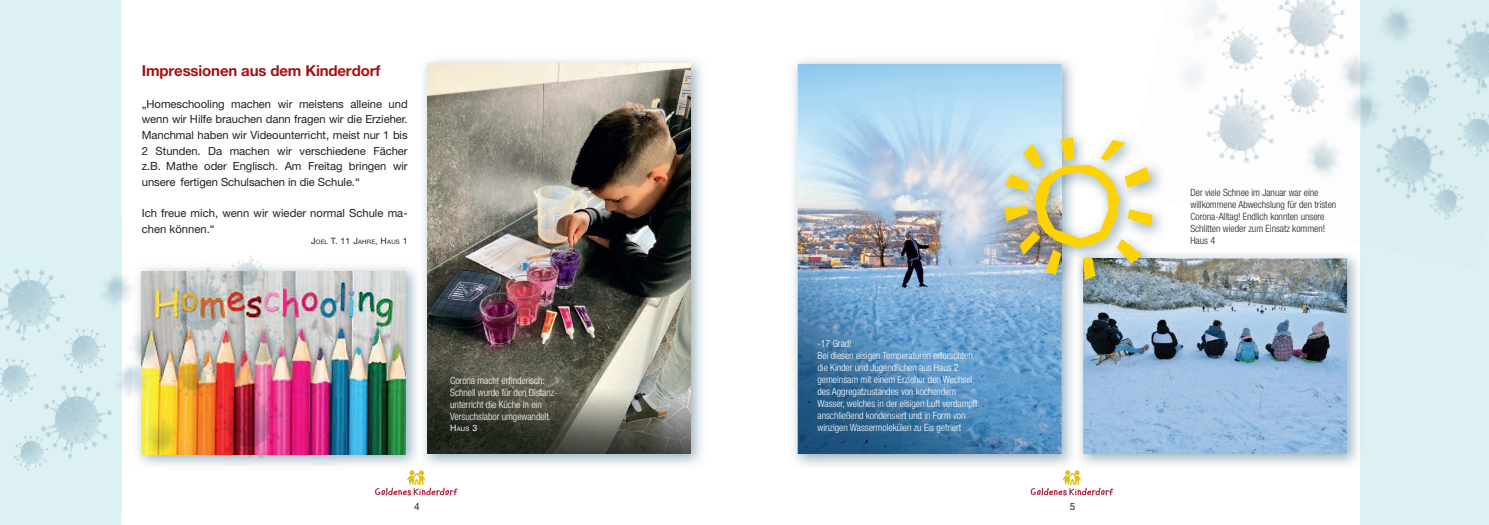
<style>
.page{position:relative;width:1489px;height:525px;background:#fff}
.page>*{position:absolute;margin:0;border:0;box-sizing:border-box;transform-origin:0 0}
.t1{font:700 15px "Helvetica Neue LT Std";letter-spacing:-.01em;color:#a21217}
.t2{font:11.25px/15.5px "Helvetica Neue LT Std";letter-spacing:-.005em;color:#231f20;text-align:justify}
.t3{font:300 condensed 10px/12px "Helvetica Neue LT Std";letter-spacing:-.005em;color:#fff}
.t4{font:300 condensed 10px/12px "Helvetica Neue LT Std";letter-spacing:-.005em;color:#231f20}
.t5{font:10px "Helvetica Neue LT Std";color:#231f20}
.t6{font:6.12px "Helvetica Neue LT Std";letter-spacing:.035em;color:#231f20}
.t7{font:6.12px "Helvetica Neue LT Std";color:#fff}
.s1{font-size:8.75px}
</style>
<div class="page">
<svg style="left:375px;top:470px;width:82px;height:25px"></svg>
<svg style="left:1030px;top:470px;width:83px;height:25px"></svg>
<div style="left:1360px;top:0;width:128px;height:524px;background:#ddf1f3"></div>
<img style="left:422px;top:344px;width:282px;height:121px">
<img style="left:427px;top:64px;width:264px;height:389px">
<img style="left:1079px;top:254px;width:280px;height:211px">
<img style="left:1082px;top:258px;width:264px;height:196px">
<img style="left:793px;top:59px;width:280px;height:37px">
<img style="left:1061px;top:96px;width:12px;height:33px">
<img style="left:1036px;top:294px;width:37px;height:172px">
<img style="left:797px;top:64px;width:264px;height:390px">
<img style="left:346px;top:267px;width:71px;height:199px">
<img style="left:169px;top:271px;width:237px;height:183px">
<div style="left:0;top:0;width:121px;height:524px;background:#ddf1f3"></div>
<img style="left:1248px;top:0;width:97px;height:94px">
<img style="left:1183px;top:0;width:65px;height:94px">
<img style="left:1320px;top:53px;width:40px;height:71px">
<img style="left:1208px;top:94px;width:138px;height:81px">
<img style="left:1206px;top:116px;width:14px;height:59px">
<img style="left:1394px;top:9px;width:94px;height:101px">
<img style="left:1360px;top:9px;width:34px;height:101px">
<img style="left:1442px;top:49px;width:46px;height:108px">
<img style="left:1360px;top:110px;width:111px;height:110px">
<img style="left:0;top:214px;width:259px;height:85px">
<img style="left:0;top:299px;width:134px;height:212px">
<img style="left:134px;top:263px;width:212px;height:41px">
<img style="left:134px;top:304px;width:35px;height:162px">
<img style="left:169px;top:454px;width:177px;height:12px">
<img style="left:996px;top:129px;width:171px;height:165px">
<img style="left:1082px;top:258px;width:85px;height:36px">
<img style="left:1125px;top:129px;width:42px;height:74px">
<img style="left:1004px;top:137px;width:148px;height:143px">
<h1 class="t1" style="left:142px;top:62px;width:240px">Impressionen aus dem Kinderdorf</h1>
<p class="t2" style="left:142px;top:96px;width:267px">„Homeschooling machen wir meistens alleine und wenn wir Hilfe brauchen dann fragen wir die Erzieher.<br>Manchmal haben wir Videounterricht, meist nur 1 bis 2 Stunden. Da machen wir verschiedene Fächer z.B. Mathe oder Englisch. Am Freitag bringen wir</p>
<p class="t2" style="left:142px;top:174px;width:219px">unsere fertigen Schulsachen in die Schule.“</p>
<p class="t2" style="left:142px;top:205px;width:267px">Ich freue mich, wenn wir wieder normal Schule ma&shy;chen können.“</p>
<p class="t6" style="left:311px;top:238px;width:98px"><span class="s1">J</span>OEL <span class="s1">T. 11 J</span>AHRE<span class="s1">, H</span>AUS <span class="s1">1</span></p>
<p class="t3" style="left:450px;top:374px;width:109px">Corona macht erfinderisch:<br>Schnell wurde für den Distanz&shy;unterricht die Küche in ein<br>Versuchslabor umgewandelt.</p>
<p class="t7" style="left:450px;top:425px;width:29px"><span class="s1">H</span>AUS <span class="s1">3</span></p>
<p class="t3" style="left:817px;top:337px;width:164px">-17 Grad!<br>Bei diesen eisigen Temperaturen erforschten die Kinder und Jugendlichen aus Haus 2 gemeinsam mit einem Erzieher den Wechsel des Aggregatzustandes von kochendem Wasser, welches in der eisigen Luft verdampft, anschließend kondensiert und in Form von winzigen Wassermolekülen zu Eis gefriert</p>
<p class="t5" style="left:414px;top:500px;width:7px">4</p>
<p class="t5" style="left:1069px;top:500px;width:7px">5</p>
<p class="t4" style="left:1190px;top:186px;width:147px">Der viele Schnee im Januar war eine willkommene Abwechslung für den tristen<br>Corona-Alltag! Endlich konnten unsere<br>Schlitten wieder zum Einsatz kommen!<br>Haus 4</p>
</div>
